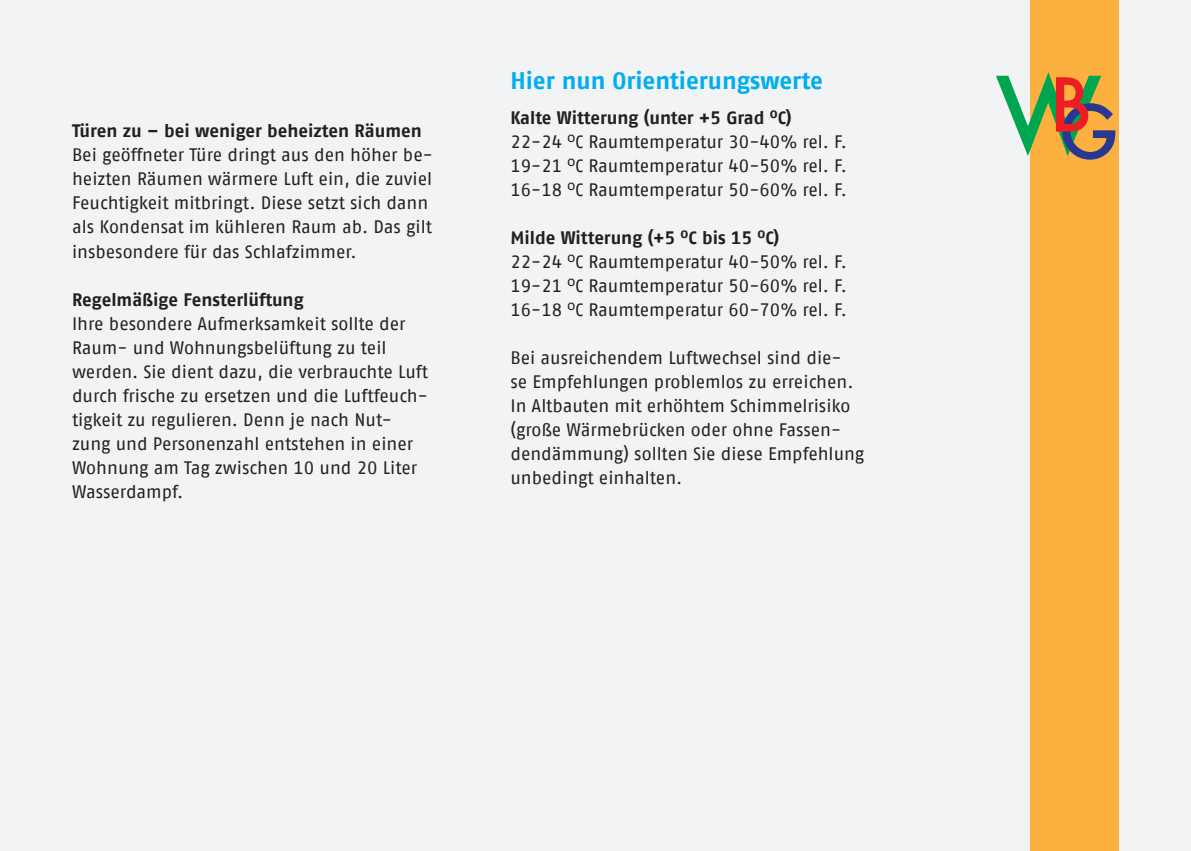
<style>
.page{position:relative;width:1191px;height:851px;background:#fff}
.page>*{position:absolute;margin:0;border:0;box-sizing:border-box;transform-origin:0 0}
.t1{font:500 100px "Futura";color:#00a54f}
.Head_2{font:24px "Fago No Bold Tf";letter-spacing:-.005em;color:#00aeef}
.Body{font:18px/24px "Fago No Regular Tf";letter-spacing:-.005em;color:#231f20}
.Head_3{font:18px "Fago No Bold Tf";letter-spacing:-.005em;color:#231f20}
.s1{font-size:72px;color:#283890}
</style>
<div class="page">
<div style="left:0;top:0;width:1191px;height:850px;background:#f2f3f4"></div>
<div style="left:1030px;top:0;width:89px;height:850px;background:#fbb03f"></div>
<p class="Head_3" style="left:72px;top:120px;width:351px">Türen zu – bei weniger beheizten Räumen</p>
<p class="Body" style="left:72px;top:143px;width:362px">Bei geöffneter Türe dringt aus den höher be&shy;heizten Räumen wärmere Luft ein, die zuviel</p>
<p class="Body" style="left:72px;top:191px;width:361px">Feuchtigkeit mitbringt. Diese setzt sich dann als Kondensat im kühleren Raum ab. Das gilt insbesondere für das Schlafzimmer.</p>
<p class="Head_3" style="left:72px;top:288px;width:233px">Regelmäßige Fensterlüftung</p>
<p class="Body" style="left:72px;top:311px;width:357px">Ihre besondere Aufmerksamkeit sollte der Raum- und Wohnungsbelüftung zu teil werden. Sie dient dazu, die verbrauchte Luft durch frische zu ersetzen und die Luftfeuch&shy;tigkeit zu regulieren. Denn je nach Nut&shy;zung und Personenzahl entstehen in einer Wohnung am Tag zwischen 10 und 20 Liter Wasserdampf.</p>
<p class="Head_2" style="left:510px;top:66px;width:314px">Hier nun Orientierungswerte</p>
<p class="Head_3" style="left:510px;top:107px;width:283px">Kalte Witterung (unter +5 Grad <sup>o</sup>C)</p>
<p class="Body" style="left:510px;top:130px;width:338px">22-24 <sup>o</sup>C Raumtemperatur 30-40% rel. F.</p>
<p class="Body" style="left:510px;top:154px;width:338px">19-21 <sup>o</sup>C Raumtemperatur 40-50% rel. F.</p>
<p class="Body" style="left:510px;top:178px;width:338px">16-18 <sup>o</sup>C Raumtemperatur 50-60% rel. F.</p>
<p class="Head_3" style="left:510px;top:227px;width:270px">Milde Witterung (+5 <sup>o</sup>C bis 15 <sup>o</sup>C)</p>
<p class="Body" style="left:510px;top:250px;width:338px">22-24 <sup>o</sup>C Raumtemperatur 40-50% rel. F.</p>
<p class="Body" style="left:510px;top:274px;width:338px">19-21 <sup>o</sup>C Raumtemperatur 50-60% rel. F.</p>
<p class="Body" style="left:510px;top:298px;width:338px">16-18 <sup>o</sup>C Raumtemperatur 60-70% rel. F.</p>
<p class="Body" style="left:510px;top:346px;width:355px">Bei ausreichendem Luftwechsel sind die-<br>se Empfehlungen problemlos zu erreichen.<br>In Altbauten mit erhöhtem Schimmelrisiko (große Wärmebrücken oder ohne Fassen&shy;dendämmung) sollten Sie diese Empfehlung unbedingt einhalten.</p>
<h1 class="t1" style="left:995px;top:45px;width:125px">W<sup>B</sup><span class="s1">G</span></h1>
</div>
